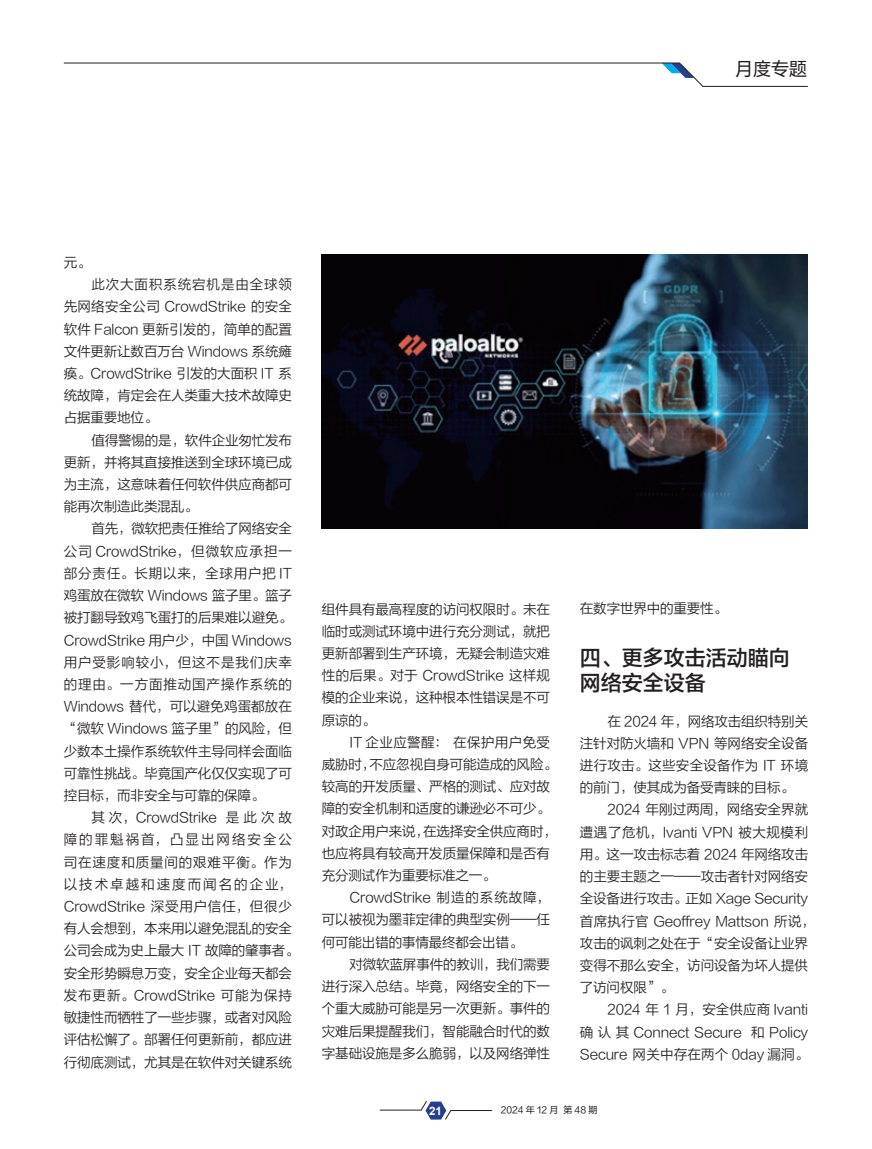
<style>
.page{position:relative;width:872px;height:1149px;background:#fff}
.page>*{position:absolute;margin:0;border:0;box-sizing:border-box;transform-origin:0 0}
.t1{font:21px/25.2px "FZLTZHK GBK1 0";color:#231f20}
.t2{font:18px "FZLTHK GBK1 0";color:#231f20}
.t3{font:13.5px/22.2px "FZLTXIHK GBK1 0";letter-spacing:-.005em;color:#231f20;text-align:justify}
.t4{font:700 11.55px "Arial";color:#fff}
.t5{font:9px "FZLTHJW GB1 0";color:#231f20}
</style>
<div class="page">
<svg style="left:379px;top:1101px;width:113px;height:18px"></svg>
<svg style="left:63px;top:63px;width:745px;height:24px"></svg>
<img style="left:322px;top:254px;width:485px;height:274px">
<h2 class="t2" style="left:735px;top:59px;width:74px">月度专题</h2>
<p class="t3" style="left:64px;top:251px;width:28px">元。</p>
<p class="t3" style="left:64px;top:273px;width:230px;text-indent:28px">此次大面积系统宕机是由全球领先网络安全公司 CrowdStrike 的安全软件 Falcon 更新引发的，简单的配置文件更新让数百万台 Windows 系统瘫痪。CrowdStrike 引发的大面积 IT 系统故障，肯定会在人类重大技术故障史占据重要地位。</p>
<p class="t3" style="left:64px;top:429px;width:230px;text-indent:28px">值得警惕的是，软件企业匆忙发布更新，并将其直接推送到全球环境已成为主流，这意味着任何软件供应商都可能再次制造此类混乱。</p>
<p class="t3" style="left:64px;top:518px;width:230px;text-indent:28px">首先，微软把责任推给了网络安全公司 CrowdStrike，但微软应承担一部分责任。长期以来，全球用户把 IT鸡蛋放在微软 Windows 篮子里。篮子被打翻导致鸡飞蛋打的后果难以避免。CrowdStrike 用户少，中国 Windows用户受影响较小，但这不是我们庆幸的理由。一方面推动国产操作系统的Windows 替代，可以避免鸡蛋都放在“微软 Windows 篮子里”的风险，但少数本土操作系统软件主导同样会面临可靠性挑战。毕竟国产化仅仅实现了可控目标，而非安全与可靠的保障。</p>
<p class="t3" style="left:64px;top:806px;width:236px;text-align:left;text-indent:28px">其次，CrowdStrike 是此次故障的罪魁祸首，凸显出网络安全公司在速度和质量间的艰难平衡。作为以技术卓越和速度而闻名的企业，<br>CrowdStrike 深受用户信任，但很少有人会想到，本来用以避免混乱的安全公司会成为史上最大 IT 故障的肇事者。安全形势瞬息万变，安全企业每天都会发布更新。CrowdStrike 可能为保持敏捷性而牺牲了一些步骤，或者对风险评估松懈了。部署任何更新前，都应进行彻底测试，尤其是在软件对关键系统</p>
<p class="t3" style="left:322px;top:598px;width:230px">组件具有最高程度的访问权限时。未在临时或测试环境中进行充分测试，就把更新部署到生产环境，无疑会制造灾难性的后果。对于 CrowdStrike 这样规模的企业来说，这种根本性错误是不可原谅的。</p>
<p class="t3" style="left:322px;top:731px;width:236px;text-align:left;text-indent:28px">IT 企业应警醒： 在保护用户免受威胁时，不应忽视自身可能造成的风险。较高的开发质量、严格的测试、应对故障的安全机制和适度的谦逊必不可少。对政企用户来说，在选择安全供应商时，也应将具有较高开发质量保障和是否有充分测试作为重要标准之一。</p>
<p class="t3" style="left:322px;top:886px;width:230px;text-indent:28px">CrowdStrike 制造的系统故障，可以被视为墨菲定律的典型实例——任何可能出错的事情最终都会出错。</p>
<p class="t3" style="left:322px;top:953px;width:230px;text-indent:28px">对微软蓝屏事件的教训，我们需要进行深入总结。毕竟，网络安全的下一个重大威胁可能是另一次更新。事件的灾难后果提醒我们，智能融合时代的数字基础设施是多么脆弱，以及网络弹性</p>
<p class="t3" style="left:580px;top:597px;width:149px">在数字世界中的重要性。</p>
<h1 class="t1" style="left:580px;top:645px;width:211px">四、更多攻击活动瞄向网络安全设备</h1>
<p class="t3" style="left:580px;top:710px;width:230px;text-indent:28px">在 2024 年，网络攻击组织特别关注针对防火墙和 VPN 等网络安全设备进行攻击。这些安全设备作为 IT 环境的前门，使其成为备受青睐的目标。</p>
<p class="t3" style="left:580px;top:798px;width:236px;text-align:left;text-indent:28px">2024 年刚过两周，网络安全界就遭遇了危机，Ivanti VPN 被大规模利用。这一攻击标志着 2024 年网络攻击的主要主题之一——攻击者针对网络安全设备进行攻击。正如 Xage Security首席执行官 Geoffrey Mattson 所说，攻击的讽刺之处在于“安全设备让业界变得不那么安全，访问设备为坏人提供了访问权限”。</p>
<p class="t3" style="left:580px;top:998px;width:230px;text-indent:28px">2024 年 1 月，安全供应商 Ivanti确认其 Connect Secure 和 Policy Secure 网关中存在两个 0day 漏洞。</p>
<p class="t4" style="left:429px;top:1102px;width:14px">21</p>
<p class="t5" style="left:501px;top:1104px;width:98px">2024 年 12 月 第 48 期</p>
</div>
